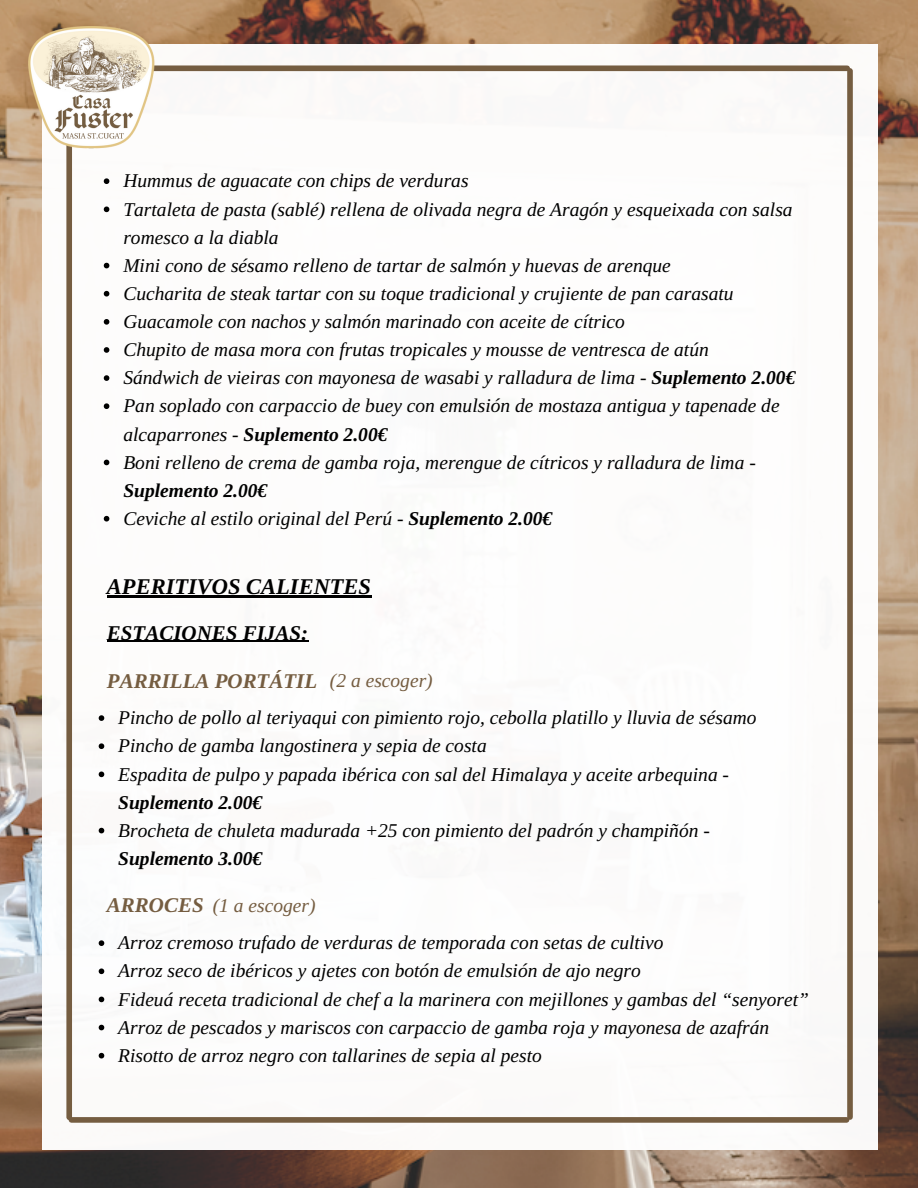
<style>
.page{position:relative;width:918px;height:1188px;background:#fff}
.page>*{position:absolute;margin:0;border:0;box-sizing:border-box;transform-origin:0 0}
.t1{font:italic 700 22.5px "Libra Serif Modern";color:#000}
.t2{font:italic 700 21px "Libra Serif Modern";color:#000}
.t3{font:italic 700 21px "Libra Serif Modern";color:#755d41}
.t4{font:italic 19.5px/28.2px "Libra Serif Modern";color:#000}
.t5{font:italic 19.5px "Libra Serif Modern";color:#755d41}
.s1{font-weight:700}
.s2{font-weight:700;font-size:21px}
</style>
<div class="page">
<img style="left:0;top:0;width:918px;height:1188px">
<div style="left:42px;top:44px;width:836px;height:1105px;background:#fff"></div>
<div style="left:66px;top:71px;width:6px;height:1046px;background:#755d41"></div>
<div style="left:72px;top:65px;width:775px;height:6px;background:#755d41"></div>
<div style="left:847px;top:71px;width:6px;height:1046px;background:#755d41"></div>
<div style="left:71px;top:1117px;width:776px;height:6px;background:#755d41"></div>
<img style="left:9px;top:4px;width:165px;height:166px">
<svg style="left:104px;top:178px;width:5px;height:6px"></svg>
<svg style="left:104px;top:207px;width:5px;height:5px"></svg>
<svg style="left:104px;top:263px;width:5px;height:5px"></svg>
<svg style="left:104px;top:291px;width:5px;height:6px"></svg>
<svg style="left:104px;top:319px;width:5px;height:6px"></svg>
<svg style="left:104px;top:347px;width:5px;height:6px"></svg>
<svg style="left:104px;top:375px;width:5px;height:6px"></svg>
<svg style="left:104px;top:403px;width:5px;height:6px"></svg>
<svg style="left:104px;top:460px;width:5px;height:5px"></svg>
<svg style="left:104px;top:516px;width:5px;height:6px"></svg>
<hr style="left:107px;top:595px;width:264px;height:2px;background:#000">
<hr style="left:107px;top:641px;width:201px;height:1px;background:#000">
<svg style="left:99px;top:715px;width:5px;height:6px"></svg>
<svg style="left:99px;top:743px;width:5px;height:6px"></svg>
<svg style="left:99px;top:772px;width:5px;height:5px"></svg>
<svg style="left:99px;top:828px;width:5px;height:5px"></svg>
<svg style="left:99px;top:940px;width:5px;height:6px"></svg>
<svg style="left:99px;top:968px;width:5px;height:6px"></svg>
<svg style="left:99px;top:997px;width:5px;height:5px"></svg>
<svg style="left:99px;top:1025px;width:5px;height:5px"></svg>
<svg style="left:99px;top:1053px;width:5px;height:5px"></svg>
<p class="t4" style="left:123px;top:167px;width:347px">Hummus de aguacate con chips de verduras</p>
<p class="t4" style="left:123px;top:195px;width:671px">Tartaleta de pasta (sablé) rellena de olivada negra de Aragón y esqueixada con salsa romesco a la diabla</p>
<p class="t4" style="left:123px;top:251px;width:549px">Mini cono de sésamo relleno de tartar de salmón y huevas de arenque</p>
<p class="t4" style="left:123px;top:279px;width:612px">Cucharita de steak tartar con su toque tradicional y crujiente de pan carasatu</p>
<p class="t4" style="left:123px;top:307px;width:503px">Guacamole con nachos y salmón marinado con aceite de cítrico</p>
<p class="t4" style="left:123px;top:336px;width:587px">Chupito de masa mora con frutas tropicales y mousse de ventresca de atún</p>
<p class="t4" style="left:123px;top:364px;width:674px">Sándwich de vieiras con mayonesa de wasabi y ralladura de lima - <span class="s1">Suplemento 2.00€</span></p>
<p class="t4" style="left:123px;top:392px;width:658px">Pan soplado con carpaccio de buey con emulsión de mostaza antigua y tapenade de alcaparrones - <span class="s1">Suplemento 2.00€</span></p>
<p class="t4" style="left:123px;top:448px;width:634px">Boni relleno de crema de gamba roja, merengue de cítricos y ralladura de lima -<br><span class="s1">Suplemento 2.00€</span></p>
<p class="t4" style="left:123px;top:504px;width:430px">Ceviche al estilo original del Perú - <span class="s1">Suplemento 2.00€</span></p>
<h1 class="t1" style="left:107px;top:574px;width:266px">APERITIVOS CALIENTES</h1>
<h1 class="t2" style="left:107px;top:621px;width:203px">ESTACIONES FIJAS:</h1>
<p class="t3" style="left:107px;top:669px;width:212px">PARRILLA PORTÁTIL</p>
<p class="t5" style="left:330px;top:670px;width:104px">(2 a escoger)</p>
<h1 class="t4" style="left:118px;top:704px;width:640px">Pincho de pollo al teriyaqui con pimiento rojo, cebolla platillo y lluvia de sésamo</h1>
<p class="t4" style="left:118px;top:732px;width:370px">Pincho de gamba langostinera y sepia de costa</p>
<p class="t4" style="left:118px;top:760px;width:612px">Espadita de pulpo y papada ibérica con sal del Himalaya y aceite arbequina -<br><span class="s1">Suplemento 2.00€</span></p>
<p class="t4" style="left:118px;top:816px;width:593px">Brocheta de chuleta madurada +25 con pimiento del padrón y champiñón -<br><span class="s1">Suplemento 3.00€</span></p>
<p class="t5" style="left:107px;top:895px;width:210px"><span class="s2">ARROCES</span> (1 a escoger)</p>
<p class="t4" style="left:118px;top:929px;width:547px">Arroz cremoso trufado de verduras de temporada con setas de cultivo</p>
<h1 class="t4" style="left:118px;top:957px;width:524px">Arroz seco de ibéricos y ajetes con botón de emulsión de ajo negro</h1>
<p class="t4" style="left:118px;top:985px;width:692px">Fideuá receta tradicional de chef a la marinera con mejillones y gambas del “senyoret”</p>
<p class="t4" style="left:118px;top:1013px;width:652px">Arroz de pescados y mariscos con carpaccio de gamba roja y mayonesa de azafrán</p>
<p class="t4" style="left:118px;top:1041px;width:425px">Risotto de arroz negro con tallarines de sepia al pesto</p>
</div>
